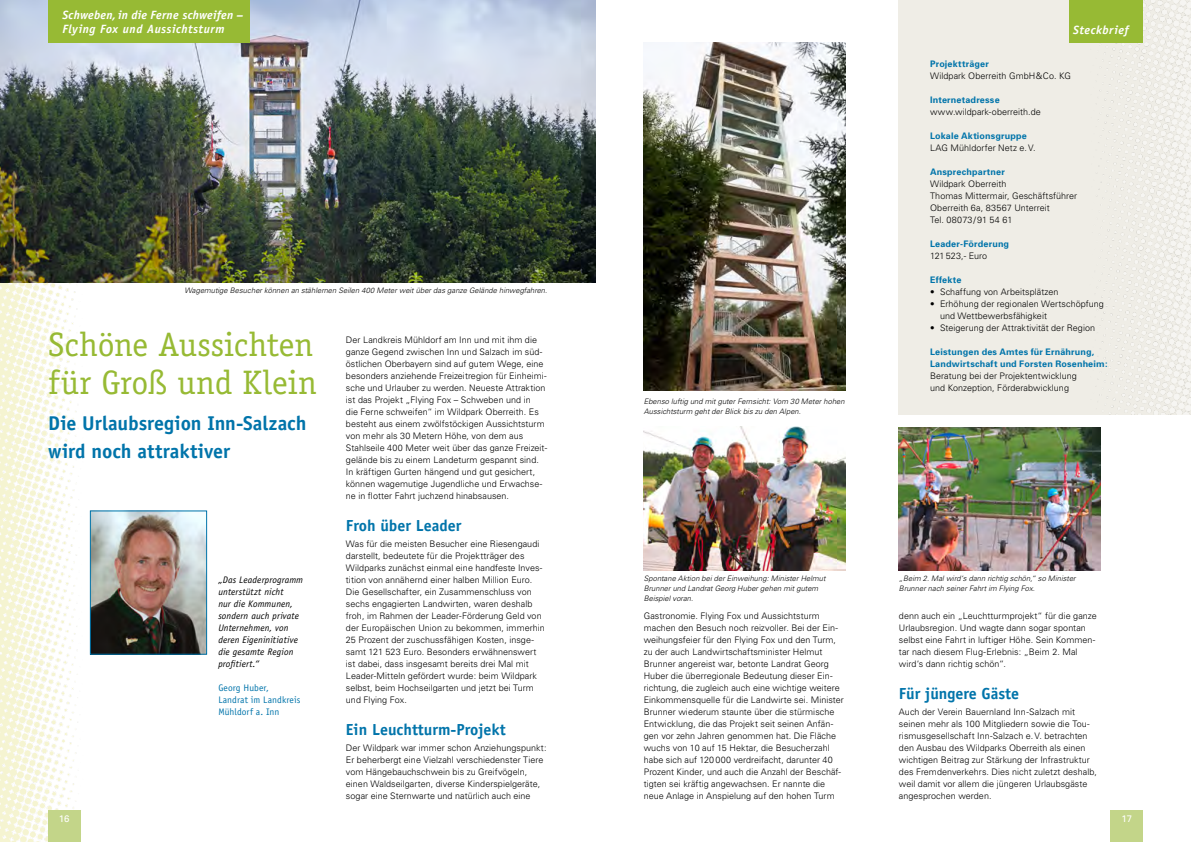
<style>
.page{position:relative;width:1191px;height:842px;background:#fff}
.page>*{position:absolute;margin:0;border:0;box-sizing:border-box;transform-origin:0 0}
.t1{font:34px/38px "Officina Serif";letter-spacing:-.005em;color:#97ba34}
.t2{font:700 20px/28px "Officina Sans";letter-spacing:-.005em;color:#0074aa}
.t3{font:700 16px "Officina Sans";color:#0074aa}
.t4{font:italic 700 12px/14px "Officina Sans";letter-spacing:.035em;color:#fff}
.t5{font:italic 9.5px/12px "Officina Sans";letter-spacing:.01em;color:#000}
.t6{font:9.5px/12px "Officina Sans";letter-spacing:.005em;color:#0074aa}
.t7{font:9.5px "Univers";color:#fff}
.t8{font:300 9px/12px "Univers";letter-spacing:.005em;color:#000}
.t9{font:700 9px/12px "Univers";letter-spacing:.02em;color:#0074aa}
.t10{font:italic 300 7.5px/10px "Univers";letter-spacing:.01em;color:#000}
.s1{font-weight:700;color:#0074aa}
.s2{font-weight:300;color:#000}
</style>
<div class="page">
<img style="left:0;top:283px;width:115px;height:559px">
<img style="left:0;top:0;width:595px;height:283px">
<div style="left:48px;top:0;width:202px;height:43px;background:#97ba34"></div>
<div style="left:48px;top:811px;width:32px;height:31px;background:#c3d589"></div>
<img style="left:92px;top:513px;width:113px;height:140px">
<div style="left:90px;top:511px;width:117px;height:144px;border:1px solid #0074aa"></div>
<img style="left:643px;top:43px;width:202px;height:348px">
<img style="left:643px;top:427px;width:202px;height:144px">
<img style="left:899px;top:427px;width:201px;height:144px">
<div style="left:1110px;top:811px;width:33px;height:31px;background:#c3d589"></div>
<div style="left:899px;top:0;width:292px;height:415px;background:#efede6"></div>
<img style="left:1069px;top:0;width:122px;height:415px">
<div style="left:1069px;top:0;width:73px;height:42px;background:#97ba34"></div>
<h3 class="t4" style="left:62px;top:8px;width:182px">Schweben, in die Ferne schweifen –<br>Flying Fox und Aussichtsturm</h3>
<p class="t10" style="left:184px;top:285px;width:364px">Wagemutige Besucher können an stählernen Seilen 400 Meter weit über das ganze Gelände hinwegfahren.</p>
<p class="t1" style="left:48px;top:326px;width:270px">Schöne Aussichten für Groß und Klein</p>
<p class="t2" style="left:48px;top:409px;width:260px">Die Urlaubsregion Inn-Salzach wird noch attraktiver</p>
<p class="t7" style="left:59px;top:813px;width:12px">16</p>
<p class="t5" style="left:218px;top:573px;width:86px">„Das Leaderprogramm unterstützt nicht<br>nur die Kommunen, sondern auch private<br>Unternehmen, von deren Eigeninitiative die gesamte Region profitier t.“</p>
<p class="t6" style="left:218px;top:681px;width:84px">Georg Huber,<br>Landrat im Landkreis<br>Mühldorf a. Inn</p>
<p class="t8" style="left:346px;top:333px;width:203px">Der Landkreis Mühldorf am Inn und mit ihm die ganze Gegend zwischen Inn und Salzach im süd&shy;östlichen Oberbayern sind auf gutem Wege, eine besonders anziehende Freizeitregion für Einheimi&shy;sche und Urlauber zu werden. Neueste Attraktion ist das Projekt „Flying Fox – Schweben und in<br>die Ferne schweifen“ im Wildpark Oberreith. Es besteht aus einem zwölfstöckigen Aussichtsturm von mehr als 30 Metern Höhe, von dem aus Stahlseile 400 Meter weit über das ganze Freizeit&shy;gelände bis zu einem Landeturm gespannt sind.<br>In kräftigen Gurten hängend und gut gesichert, können wagemutige Jugendliche und Erwachse&shy;ne in flotter Fahrt juchzend hinabsausen.</p>
<h2 class="t3" style="left:346px;top:515px;width:117px">Froh über Leader</h2>
<p class="t8" style="left:346px;top:537px;width:200px">Was für die meisten Besucher eine Riesengaudi darstellt, bedeutete für die Projektträger des Wildparks zunächst einmal eine handfeste Inves&shy;tition von annähernd einer halben Million Euro.<br>Die Gesellschafter, ein Zusammenschluss von sechs engagierten Landwirten, waren deshalb froh, im Rahmen der Leader-Förderung Geld von der Europäischen Union zu bekommen, immerhin 25 Prozent der zuschussfähigen Kosten, insge&shy;samt 121 523 Euro. Besonders erwähnenswert ist dabei, dass insgesamt bereits drei Mal mit Leader-Mitteln gefördert wurde: beim Wildpark selbst, beim Hochseilgarten und jetzt bei Turm und Flying Fox.</p>
<h2 class="t3" style="left:346px;top:719px;width:161px">Ein Leuchtturm-Projekt</h2>
<p class="t8" style="left:346px;top:741px;width:202px">Der Wildpark war immer schon Anziehungspunkt:<br>Er beherbergt eine Vielzahl verschiedenster Tiere vom Hängebauchschwein bis zu Greifvögeln, einen Waldseilgarten, diverse Kinderspielgeräte, sogar eine Sternwarte und natürlich auch eine</p>
<p class="t10" style="left:643px;top:397px;width:202px">Ebenso luftig und mit guter Fernsicht: Vom 30 Meter hohen<br>Aussichtsturm geht der Blick bis zu den Alpen.</p>
<p class="t4" style="left:1073px;top:23px;width:57px">Steckbrief</p>
<p class="t8" style="left:930px;top:57px;width:142px"><span class="s1">Projektträger<br></span>Wildpark Oberreith GmbH&amp;Co. KG</p>
<p class="t8" style="left:930px;top:93px;width:112px"><span class="s1">Internetadresse </span>www.wildpark-oberreith.de</p>
<p class="t8" style="left:930px;top:129px;width:107px"><span class="s1">Lokale Aktionsgruppe<br></span>LAG Mühldorfer Netz e. V.</p>
<p class="t8" style="left:930px;top:165px;width:149px"><span class="s1">Ansprechpartner<br></span>Wildpark Oberreith<br>Thomas Mittermair, Geschäftsführer<br>Oberreith 6a, 83567 Unterreit<br>Tel. 08073 / 91 54 61</p>
<p class="t9" style="left:930px;top:237px;width:81px">Leader-Förderung<br><span class="s2">121 523,- Euro</span></p>
<p class="t9" style="left:930px;top:273px;width:33px">Effekte</p>
<p class="t8" style="left:930px;top:285px;width:130px">• Schaffung von Arbeitsplätzen</p>
<p class="t8" style="left:940px;top:297px;width:165px;text-indent:-10px">• Erhöhung der regionalen Wertschöpfung und Wettbewerbsfähigkeit</p>
<p class="t8" style="left:930px;top:321px;width:166px">• Steigerung der Attraktivität der Region</p>
<p class="t9" style="left:930px;top:345px;width:179px">Leistungen des Amtes für Ernährung, Landwirtschaft und Forsten Rosenheim:<br><span class="s2">Beratung bei der Projektentwicklung<br>und Konzeption, Förderabwicklung</span></p>
<p class="t10" style="left:643px;top:573px;width:183px">Spontane Aktion bei der Einweihung: Minister Helmut<br>Brunner und Landrat Georg Huber gehen mit gutem<br>Beispiel voran.</p>
<p class="t8" style="left:643px;top:609px;width:202px">Gastronomie. Flying Fox und Aussichtsturm machen den Besuch noch reizvoller. Bei der Ein&shy;weihungsfeier für den Flying Fox und den Turm, zu der auch Landwirtschaftsminister Helmut Brunner angereist war, betonte Landrat Georg Huber die überregionale Bedeutung dieser Ein&shy;richtung, die zugleich auch eine wichtige weitere Einkommensquelle für die Landwirte sei. Minister Brunner wiederum staunte über die stürmische Entwicklung, die das Projekt seit seinen Anfän&shy;gen vor zehn Jahren genommen hat. Die Fläche wuchs von 10 auf 15 Hektar, die Besucherzahl habe sich auf 120 000 verdreifacht, darunter 40<br>Prozent Kinder, und auch die Anzahl der Beschäf&shy;tigten sei kräftig angewachsen. Er nannte die neue Anlage in Anspielung auf den hohen Turm</p>
<p class="t10" style="left:899px;top:573px;width:178px">„Beim 2. Mal wird‘s dann richtig schön,“ so Minister<br>Brunner nach seiner Fahrt im Flying Fox.</p>
<p class="t8" style="left:899px;top:609px;width:199px">denn auch ein „Leuchtturmprojekt“ für die ganze Urlaubsregion. Und wagte dann sogar spontan selbst eine Fahrt in luftiger Höhe. Sein Kommen&shy;tar nach diesem Flug-Erlebnis: „Beim 2. Mal wird‘s dann richtig schön“.</p>
<p class="t3" style="left:899px;top:683px;width:122px">Für jüngere Gäste</p>
<p class="t8" style="left:899px;top:705px;width:199px">Auch der Verein Bauernland Inn-Salzach mit seinen mehr als 100 Mitgliedern sowie die Tou&shy;rismusgesellschaft Inn-Salzach e. V. betrachten den Ausbau des Wildparks Oberreith als einen wichtigen Beitrag zur Stärkung der Infrastruktur des Fremdenverkehrs. Dies nicht zuletzt deshalb, weil damit vor allem die jüngeren Urlaubsgäste angesprochen werden.</p>
<p class="t7" style="left:1121px;top:813px;width:12px">17</p>
</div>
